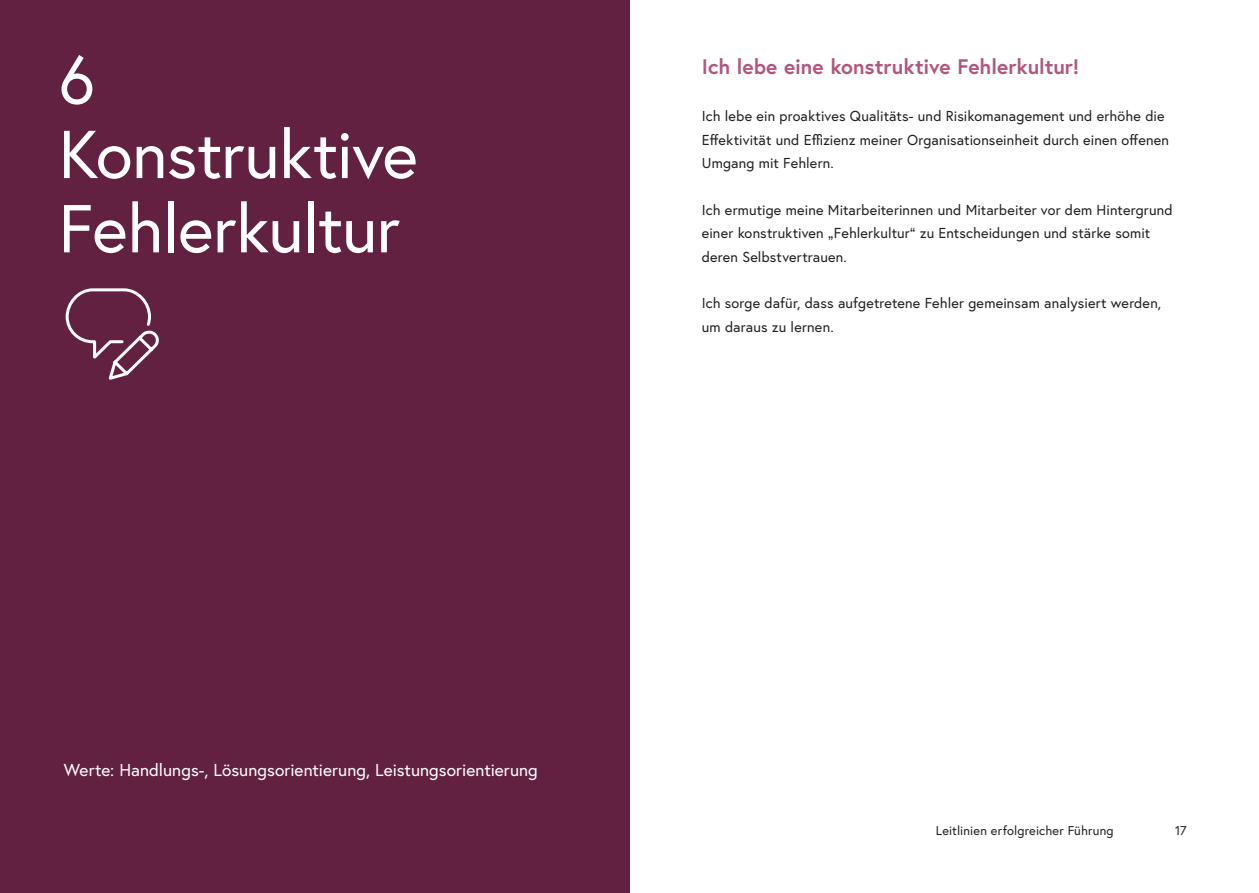
<style>
.page{position:relative;width:1259px;height:893px;background:#fff}
.page>*{position:absolute;margin:0;border:0;box-sizing:border-box;transform-origin:0 0}
.t1{font:67.5px/74.2px "Europa Austria";letter-spacing:-.01em;color:#fff}
.t2{font:700 21px "Europa Austria";color:#b0577d}
.t3{font:17.25px "Europa Austria";letter-spacing:.005em;color:#fff}
.t4{font:14.4px/23.4px "Europa Austria";letter-spacing:.01em;color:#231f20}
.t5{font:12.75px "Europa Austria";letter-spacing:.015em;color:#231f20}
</style>
<div class="page">
<div style="left:0;top:0;width:629px;height:893px;background:#632141"></div>
<svg style="left:65px;top:288px;width:94px;height:92px"></svg>
<h1 class="t1" style="left:58px;top:42px;width:361px">6<br>Konstruktive<br>Fehlerkultur</h1>
<h2 class="t2" style="left:702px;top:53px;width:379px">Ich lebe eine konstruktive Fehlerkultur!</h2>
<p class="t4" style="left:702px;top:104px;width:469px">Ich lebe ein proaktives Qualitäts- und Risikomanagement und erhöhe die<br>Effektivität und Effizienz meiner Organisationseinheit durch einen offenen<br>Umgang mit Fehlern.</p>
<p class="t4" style="left:702px;top:198px;width:472px">Ich ermutige meine Mitarbeiterinnen und Mitarbeiter vor dem Hintergrund einer konstruktiven „Fehlerkultur“ zu Entscheidungen und stärke somit deren Selbstvertrauen.</p>
<p class="t4" style="left:702px;top:291px;width:461px">Ich sorge dafür, dass aufgetretene Fehler gemeinsam analysiert werden, um daraus zu lernen.</p>
<p class="t3" style="left:64px;top:759px;width:475px">Werte: Handlungs-, Lösungsorientierung, Leistungsorientierung</p>
<p class="t5" style="left:936px;top:822px;width:179px">Leitlinien erfolgreicher Führung</p>
<p class="t5" style="left:1175px;top:822px;width:13px">17</p>
</div>
